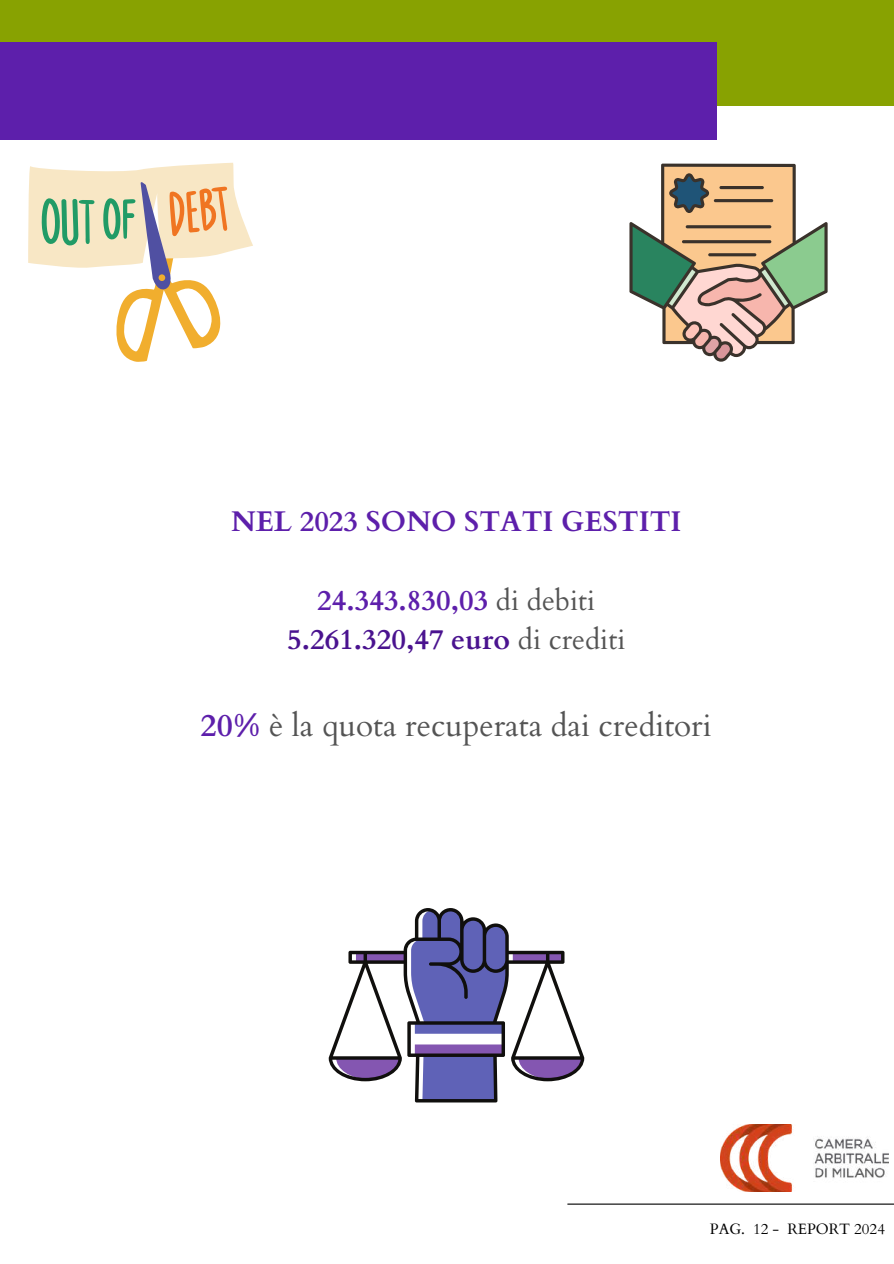
<style>
.page{position:relative;width:894px;height:1264px;background:#fff}
.page>*{position:absolute;margin:0;border:0;box-sizing:border-box;transform-origin:0 0}
.t1{font:31.5px "Cardo";color:#545454}
.t2{font:28.5px/39.3px "Cardo";color:#545454;text-align:center}
.t3{font:700 28.5px "Cardo";color:#5d1fab}
.t4{font:15px "Cardo";color:#000}
.s1{font-weight:700;color:#5d1fab}
.s2{font-weight:700;color:#4a138f}
</style>
<div class="page">
<div style="left:0;top:0;width:893px;height:106px;background:#88a201"></div>
<div style="left:0;top:42px;width:716px;height:97px;background:#5d1fab"></div>
<hr style="left:567px;top:1203px;width:326px;height:1px;background:#000">
<img style="left:720px;top:1124px;width:168px;height:67px">
<svg style="left:28px;top:163px;width:225px;height:199px"></svg>
<svg style="left:629px;top:164px;width:198px;height:198px"></svg>
<svg style="left:328px;top:908px;width:256px;height:194px"></svg>
<p class="t3" style="left:231px;top:503px;width:452px">NEL 2023 SONO STATI GESTITI</p>
<p class="t2" style="left:287px;top:581px;width:339px"><span class="s1">24.343.830,03</span> di debiti<br><span class="s2">5.261.320,47 euro</span> di crediti</p>
<p class="t1" style="left:200px;top:704px;width:512px"><span class="s1">20%</span> è la quota recuperata dai creditori</p>
<p class="t4" style="left:709px;top:1219px;width:177px">PAG. 12 - REPORT 2024</p>
</div>
